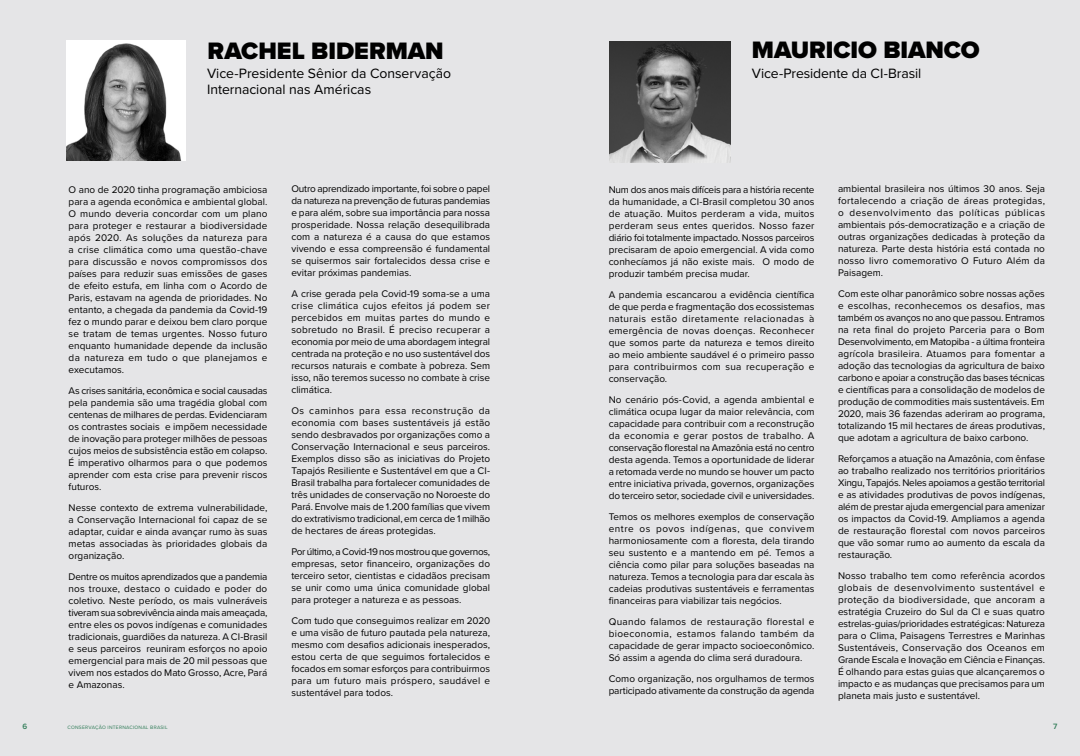
<style>
.page{position:relative;width:1080px;height:756px;background:#fff}
.page>*{position:absolute;margin:0;border:0;box-sizing:border-box;transform-origin:0 0}
.t1{font:900 24.6px "Proxima Nova";color:#000}
.t2{font:14px/16px "Proxima Nova";letter-spacing:-.005em;color:#000}
.t3{font:10px/12px "Proxima Nova";color:#000;text-align:justify}
.t4{font:600 8px "Proxima Nova";color:#307c58}
.t5{font:5px "Proxima Nova";letter-spacing:.05em;color:#307c58}
</style>
<div class="page">
<div style="left:0;top:0;width:540px;height:756px;background:#e5e5e7"></div>
<div style="left:540px;top:0;width:540px;height:756px;background:#e5e5e7"></div>
<img style="left:66px;top:41px;width:120px;height:119px">
<img style="left:609px;top:42px;width:122px;height:120px">
<h1 class="t1" style="left:208px;top:33px;width:238px">RACHEL BIDERMAN</h1>
<h2 class="t2" style="left:207px;top:65px;width:246px">Vice-Presidente Sênior da Conservação<br>Internacional nas Américas</h2>
<p class="t3" style="left:69px;top:183px;width:200px">O ano de 2020 tinha programação ambiciosa para a agenda econômica e ambiental global.<br>O mundo deveria concordar com um plano para proteger e restaurar a biodiversidade após 2020. As soluções da natureza para a crise climática como uma questão-chave para discussão e novos compromissos dos países para reduzir suas emissões de gases de efeito estufa, em linha com o Acordo de Paris, estavam na agenda de prioridades. No entanto, a chegada da pandemia da Covid-19 fez o mundo parar e deixou bem claro porque se tratam de temas urgentes. Nosso futuro enquanto humanidade depende da inclusão da natureza em tudo o que planejamos e executamos.</p>
<p class="t3" style="left:69px;top:384px;width:200px">As crises sanitária, econômica e social causadas pela pandemia são uma tragédia global com centenas de milhares de perdas. Evidenciaram os contrastes sociais e impõem necessidade de inovação para proteger milhões de pessoas cujos meios de subsistência estão em colapso.<br>É imperativo olharmos para o que podemos aprender com esta crise para prevenir riscos futuros.</p>
<p class="t3" style="left:69px;top:501px;width:200px">Nesse contexto de extrema vulnerabilidade, a Conservação Internacional foi capaz de se adaptar, cuidar e ainda avançar rumo às suas metas associadas às prioridades globais da organização.</p>
<p class="t3" style="left:69px;top:570px;width:200px">Dentre os muitos aprendizados que a pandemia nos trouxe, destaco o cuidado e poder do coletivo. Neste período, os mais vulneráveis tiveram sua sobrevivência ainda mais ameaçada, entre eles os povos indígenas e comunidades tradicionais, guardiões da natureza. A CI-Brasil e seus parceiros reuniram esforços no apoio emergencial para mais de 20 mil pessoas que vivem nos estados do Mato Grosso, Acre, Pará e Amazonas.</p>
<p class="t3" style="left:291px;top:182px;width:200px">Outro aprendizado importante, foi sobre o papel da natureza na prevenção de futuras pandemias e para além, sobre sua importância para nossa prosperidade. Nossa relação desequilibrada com a natureza é a causa do que estamos vivendo e essa compreensão é fundamental se quisermos sair fortalecidos dessa crise e evitar próximas pandemias.</p>
<p class="t3" style="left:291px;top:287px;width:200px">A crise gerada pela Covid-19 soma-se a uma crise climática cujos efeitos já podem ser percebidos em muitas partes do mundo e sobretudo no Brasil. É preciso recuperar a economia por meio de uma abordagem integral centrada na proteção e no uso sustentável dos recursos naturais e combate à pobreza. Sem isso, não teremos sucesso no combate à crise climática.</p>
<p class="t3" style="left:291px;top:404px;width:200px">Os caminhos para essa reconstrução da economia com bases sustentáveis já estão sendo desbravados por organizações como a Conservação Internacional e seus parceiros.<br>Exemplos disso são as iniciativas do Projeto Tapajós Resiliente e Sustentável em que a CI-Brasil trabalha para fortalecer comunidades de três unidades de conservação no Noroeste do Pará. Envolve mais de 1.200 famílias que vivem do extrativismo tradicional, em cerca de 1 milhão de hectares de áreas protegidas.</p>
<p class="t3" style="left:291px;top:545px;width:200px">Por último, a Covid-19 nos mostrou que governos, empresas, setor financeiro, organizações do terceiro setor, cientistas e cidadãos precisam se unir como uma única comunidade global para proteger a natureza e as pessoas.</p>
<p class="t3" style="left:291px;top:614px;width:200px">Com tudo que conseguimos realizar em 2020 e uma visão de futuro pautada pela natureza, mesmo com desafios adicionais inesperados, estou certa de que seguimos fortalecidos e focados em somar esforços para contribuirmos para um futuro mais próspero, saudável e sustentável para todos.</p>
<h1 class="t1" style="left:752px;top:32px;width:229px">MAURICIO BIANCO</h1>
<h2 class="t2" style="left:752px;top:64px;width:171px">Vice-Presidente da CI-Brasil</h2>
<p class="t3" style="left:609px;top:183px;width:207px">Num dos anos mais difíceis para a história recente da humanidade, a CI-Brasil completou 30 anos de atuação. Muitos perderam a vida, muitos perderam seus entes queridos. Nosso fazer diário foi totalmente impactado. Nossos parceiros precisaram de apoio emergencial. A vida como conhecíamos já não existe mais. O modo de produzir também precisa mudar.</p>
<p class="t3" style="left:609px;top:288px;width:207px">A pandemia escancarou a evidência científica de que perda e fragmentação dos ecossistemas naturais estão diretamente relacionadas à emergência de novas doenças. Reconhecer que somos parte da natureza e temos direito ao meio ambiente saudável é o primeiro passo para contribuirmos com sua recuperação e conservação.</p>
<p class="t3" style="left:609px;top:393px;width:207px">No cenário pós-Covid, a agenda ambiental e climática ocupa lugar da maior relevância, com capacidade para contribuir com a reconstrução da economia e gerar postos de trabalho. A conservação florestal na Amazônia está no centro desta agenda. Temos a oportunidade de liderar a retomada verde no mundo se houver um pacto entre iniciativa privada, governos, organizações do terceiro setor, sociedade civil e universidades.</p>
<p class="t3" style="left:609px;top:510px;width:207px">Temos os melhores exemplos de conservação entre os povos indígenas, que convivem harmoniosamente com a floresta, dela tirando seu sustento e a mantendo em pé. Temos a ciência como pilar para soluções baseadas na natureza. Temos a tecnologia para dar escala às cadeias produtivas sustentáveis e ferramentas financeiras para viabilizar tais negócios.</p>
<p class="t3" style="left:609px;top:615px;width:207px">Quando falamos de restauração florestal e bioeconomia, estamos falando também da capacidade de gerar impacto socioeconômico.<br>Só assim a agenda do clima será duradoura.</p>
<p class="t3" style="left:609px;top:672px;width:207px">Como organização, nos orgulhamos de termos participado ativamente da construção da agenda</p>
<p class="t3" style="left:838px;top:182px;width:209px">ambiental brasileira nos últimos 30 anos. Seja fortalecendo a criação de áreas protegidas, o desenvolvimento das políticas públicas ambientais pós-democratização e a criação de outras organizações dedicadas à proteção da natureza. Parte desta história está contada no nosso livro comemorativo O Futuro Além da Paisagem.</p>
<p class="t3" style="left:838px;top:287px;width:209px">Com este olhar panorâmico sobre nossas ações e escolhas, reconhecemos os desafios, mas também os avanços no ano que passou. Entramos na reta final do projeto Parceria para o Bom Desenvolvimento, em Matopiba - a última fronteira agrícola brasileira. Atuamos para fomentar a adoção das tecnologias da agricultura de baixo carbono e apoiar a construção das bases técnicas e científicas para a consolidação de modelos de produção de commodities mais sustentáveis. Em 2020, mais 36 fazendas aderiram ao programa, totalizando 15 mil hectares de áreas produtivas, que adotam a agricultura de baixo carbono.</p>
<p class="t3" style="left:838px;top:452px;width:209px">Reforçamos a atuação na Amazônia, com ênfase ao trabalho realizado nos territórios prioritários Xingu, Tapajós. Neles apoiamos a gestão territorial e as atividades produtivas de povos indígenas, além de prestar ajuda emergencial para amenizar os impactos da Covid-19. Ampliamos a agenda de restauração florestal com novos parceiros que vão somar rumo ao aumento da escala da restauração.</p>
<p class="t3" style="left:838px;top:569px;width:209px">Nosso trabalho tem como referência acordos globais de desenvolvimento sustentável e proteção da biodiversidade, que ancoram a estratégia Cruzeiro do Sul da CI e suas quatro estrelas-guias/prioridades estratégicas: Natureza para o Clima, Paisagens Terrestres e Marinhas Sustentáveis, Conservação dos Oceanos em Grande Escala e Inovação em Ciência e Finanças.<br>É olhando para estas guias que alcançaremos o impacto e as mudanças que precisamos para um planeta mais justo e sustentável.</p>
<p class="t4" style="left:22px;top:722px;width:6px">6</p>
<p class="t5" style="left:67px;top:724px;width:102px">CONSERVAÇÃO INTERNACIONAL BRASIL</p>
<p class="t4" style="left:1053px;top:722px;width:6px">7</p>
</div>
